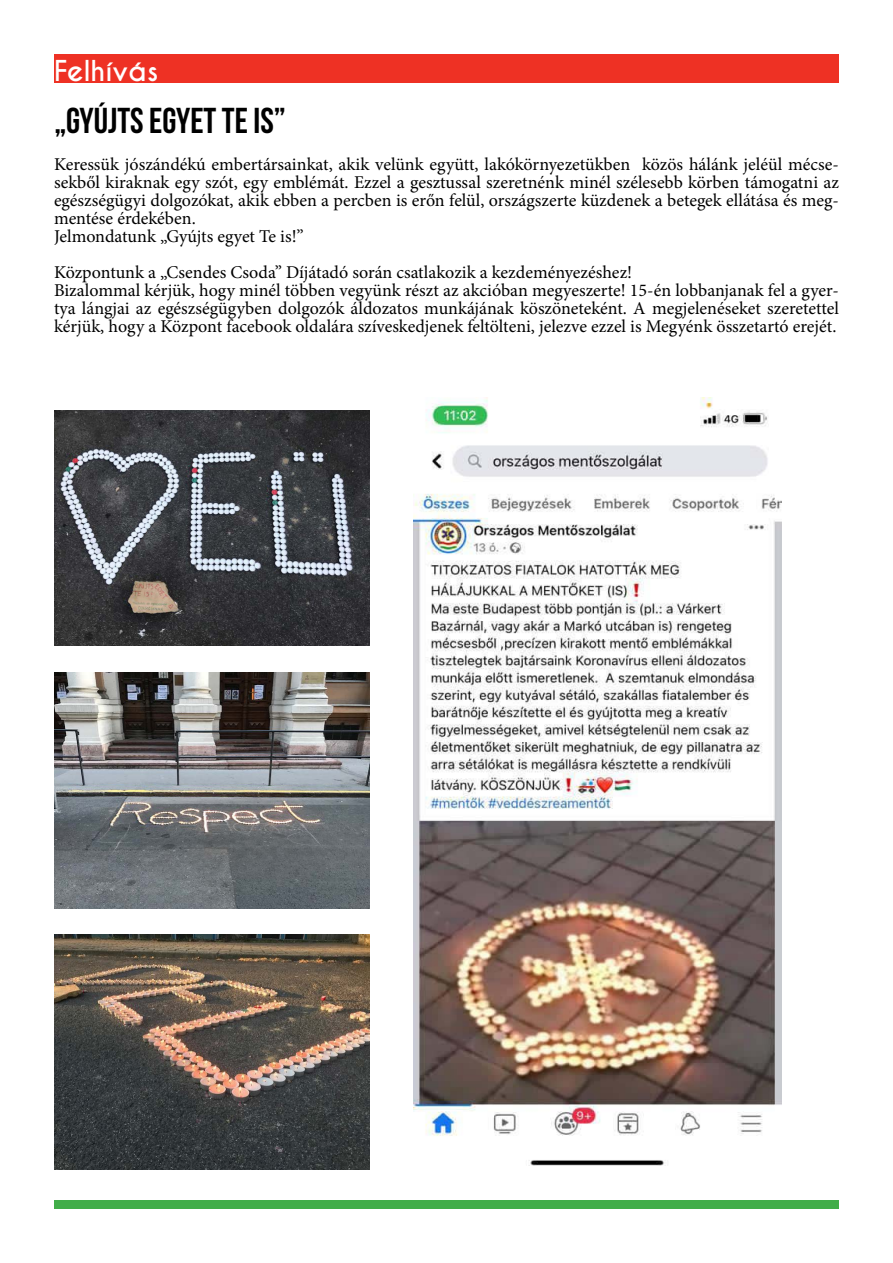
<style>
.page{position:relative;width:893px;height:1263px;background:#fff}
.page>*{position:absolute;margin:0;border:0;box-sizing:border-box;transform-origin:0 0}
.t1{font:36px "Bebas Neue";color:#000}
.t2{font:700 27px "Caviar Dreams";color:#fff}
.t3{font:18px/18px "Minion Pro";color:#000}
</style>
<div class="page">
<div style="left:54px;top:54px;width:785px;height:28px;background:#ee3124"></div>
<div style="left:54px;top:1200px;width:785px;height:9px;background:#41ad49"></div>
<img style="left:413px;top:398px;width:369px;height:768px">
<img style="left:54px;top:934px;width:316px;height:235px">
<img style="left:54px;top:673px;width:316px;height:235px">
<img style="left:54px;top:410px;width:316px;height:235px">
<h2 class="t2" style="left:54px;top:55px;width:106px">Felhívás</h2>
<h1 class="t1" style="left:55px;top:101px;width:233px">„GYÚJTS EGYET TE IS”</h1>
<p class="t3" style="left:54px;top:156px;width:786px">Keressük jószándékú embertársainkat, akik velünk együtt, lakókörnyezetükben közös hálánk jeléül mécse&shy;sekből kiraknak egy szót, egy emblémát. Ezzel a gesztussal szeretnénk minél szélesebb körben támogatni az egészségügyi dolgozókat, akik ebben a percben is erőn felül, országszerte küzdenek a betegek ellátása és meg&shy;mentése érdekében.<br>Jelmondatunk „Gyújts egyet Te is!”</p>
<p class="t3" style="left:54px;top:264px;width:786px">Központunk a „Csendes Csoda” Díjátadó során csatlakozik a kezdeményezéshez!<br>Bizalommal kérjük, hogy minél többen vegyünk részt az akcióban megyeszerte! 15-én lobbanjanak fel a gyer&shy;tya lángjai az egészségügyben dolgozók áldozatos munkájának köszöneteként. A megjelenéseket szeretettel kérjük, hogy a Központ facebook oldalára szíveskedjenek feltölteni, jelezve ezzel is Megyénk összetartó erejét.</p>
</div>
